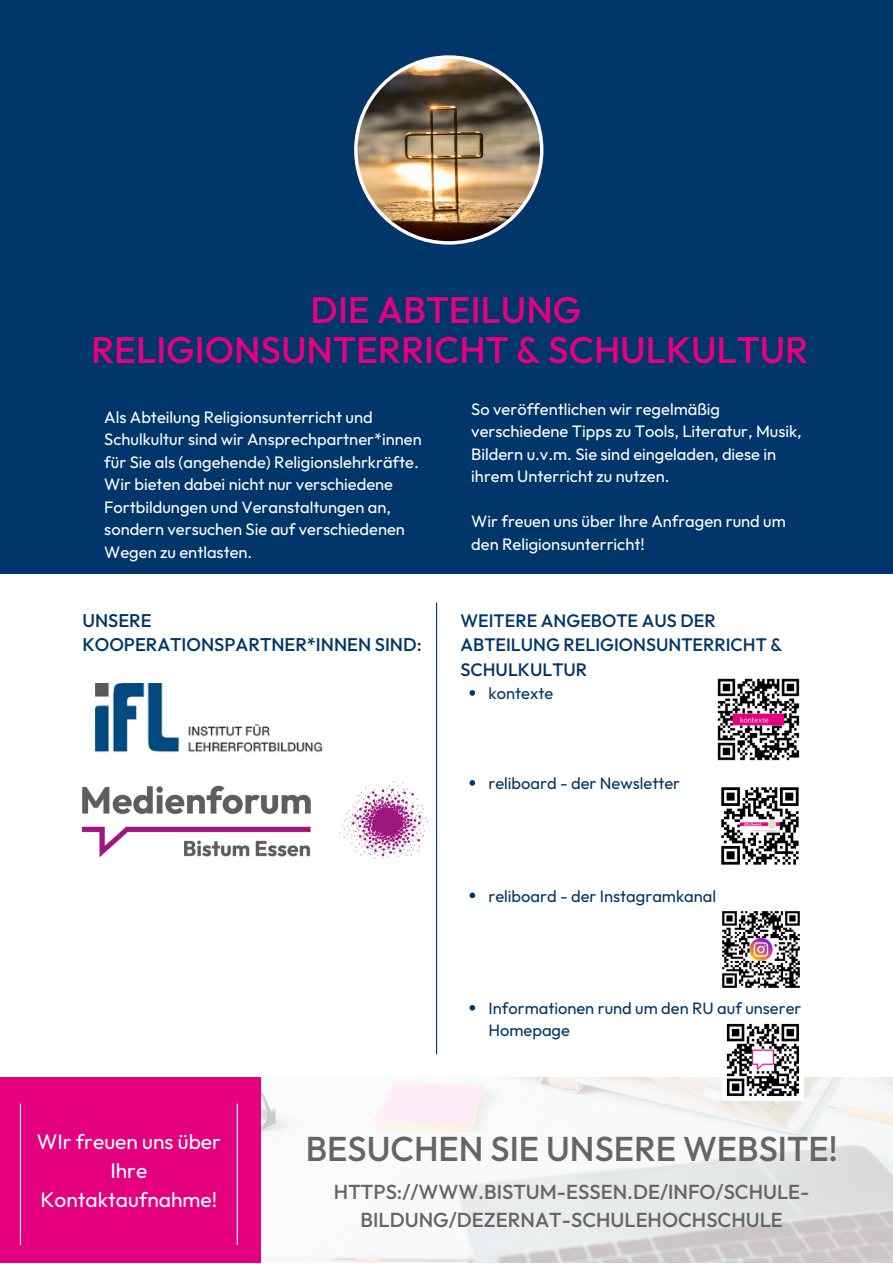
<style>
.page{position:relative;width:893px;height:1264px;background:#fff}
.page>*{position:absolute;margin:0;border:0;box-sizing:border-box;transform-origin:0 0}
.t1{font:500 36.9px/40.5px "Outfit";color:#e5007d;text-align:center}
.t2{font:500 34.5px "Outfit";color:#686461}
.t3{font:21px/29.2px "Outfit";color:#fff;text-align:center}
.t4{font:500 20.25px/28px "Outfit";color:#686461;text-align:center}
.t5{font:500 18.3px/24.8px "Outfit";color:#003669}
.t6{font:500 18px/24.8px "Outfit";color:#003669}
.t7{font:16.5px/22.5px "Outfit";color:#fff}
.t8{font:16.5px/22.5px "Outfit";color:#003669}
</style>
<div class="page">
<img style="left:261px;top:1077px;width:631px;height:185px">
<div style="left:0;top:0;width:892px;height:573px;background:#003669"></div>
<div style="left:0;top:1077px;width:261px;height:185px;background:#e5007d"></div>
<hr style="left:436px;top:603px;width:1px;height:450px;background:#003669">
<hr style="left:237px;top:1103px;width:1px;height:141px;background:#fff">
<hr style="left:20px;top:1103px;width:1px;height:141px;background:#fff">
<img style="left:354px;top:55px;width:189px;height:190px">
<img style="left:95px;top:684px;width:228px;height:69px">
<img style="left:82px;top:781px;width:344px;height:77px">
<img style="left:717px;top:678px;width:83px;height:83px">
<img style="left:721px;top:787px;width:78px;height:78px">
<img style="left:722px;top:911px;width:78px;height:77px">
<img style="left:722px;top:1023px;width:81px;height:77px">
<svg style="left:469px;top:690px;width:6px;height:5px"></svg>
<svg style="left:469px;top:780px;width:6px;height:5px"></svg>
<svg style="left:469px;top:892px;width:6px;height:6px"></svg>
<svg style="left:469px;top:1005px;width:6px;height:5px"></svg>
<h1 class="t1" style="left:91px;top:289px;width:719px">DIE ABTEILUNG<br>RELIGIONSUNTERRICHT &amp; SCHULKULTUR</h1>
<p class="t7" style="left:104px;top:405px;width:319px">Als Abteilung Religionsunterricht und Schulkultur sind wir Ansprechpartner*innen für Sie als (angehende) Religionslehrkräfte.<br>Wir bieten dabei nicht nur verschiedene Fortbildungen und Veranstaltungen an, sondern versuchen Sie auf verschiedenen Wegen zu entlasten.</p>
<p class="t7" style="left:471px;top:397px;width:332px">So veröffentlichen wir regelmäßig verschiedene Tipps zu Tools, Literatur, Musik, Bildern u.v.m. Sie sind eingeladen, diese in ihrem Unterricht zu nutzen.</p>
<p class="t7" style="left:471px;top:510px;width:316px">Wir freuen uns über Ihre Anfragen rund um den Religionsunterricht!</p>
<p class="t5" style="left:82px;top:607px;width:341px">UNSERE<br>KOOPERATIONSPARTNER*INNEN SIND:</p>
<p class="t6" style="left:460px;top:607px;width:323px">WEITERE ANGEBOTE AUS DER<br>ABTEILUNG RELIGIONSUNTERRICHT &amp;<br>SCHULKULTUR</p>
<p class="t8" style="left:488px;top:681px;width:66px">kontexte</p>
<p class="t8" style="left:488px;top:771px;width:193px">reliboard - der Newsletter</p>
<p class="t8" style="left:488px;top:884px;width:229px">reliboard - der Instagramkanal</p>
<p class="t8" style="left:488px;top:996px;width:314px">Informationen rund um den RU auf unserer<br>Homepage</p>
<p class="t3" style="left:37px;top:1126px;width:186px">WIr freuen uns über<br>Ihre<br>Kontaktaufnahme!</p>
<h2 class="t2" style="left:306px;top:1126px;width:533px">BESUCHEN SIE UNSERE WEBSITE!</h2>
<p class="t4" style="left:334px;top:1176px;width:477px">HTTPS://WWW.BISTUM-ESSEN.DE/INFO/SCHULE-<br>BILDUNG/DEZERNAT-SCHULEHOCHSCHULE</p>
</div>
